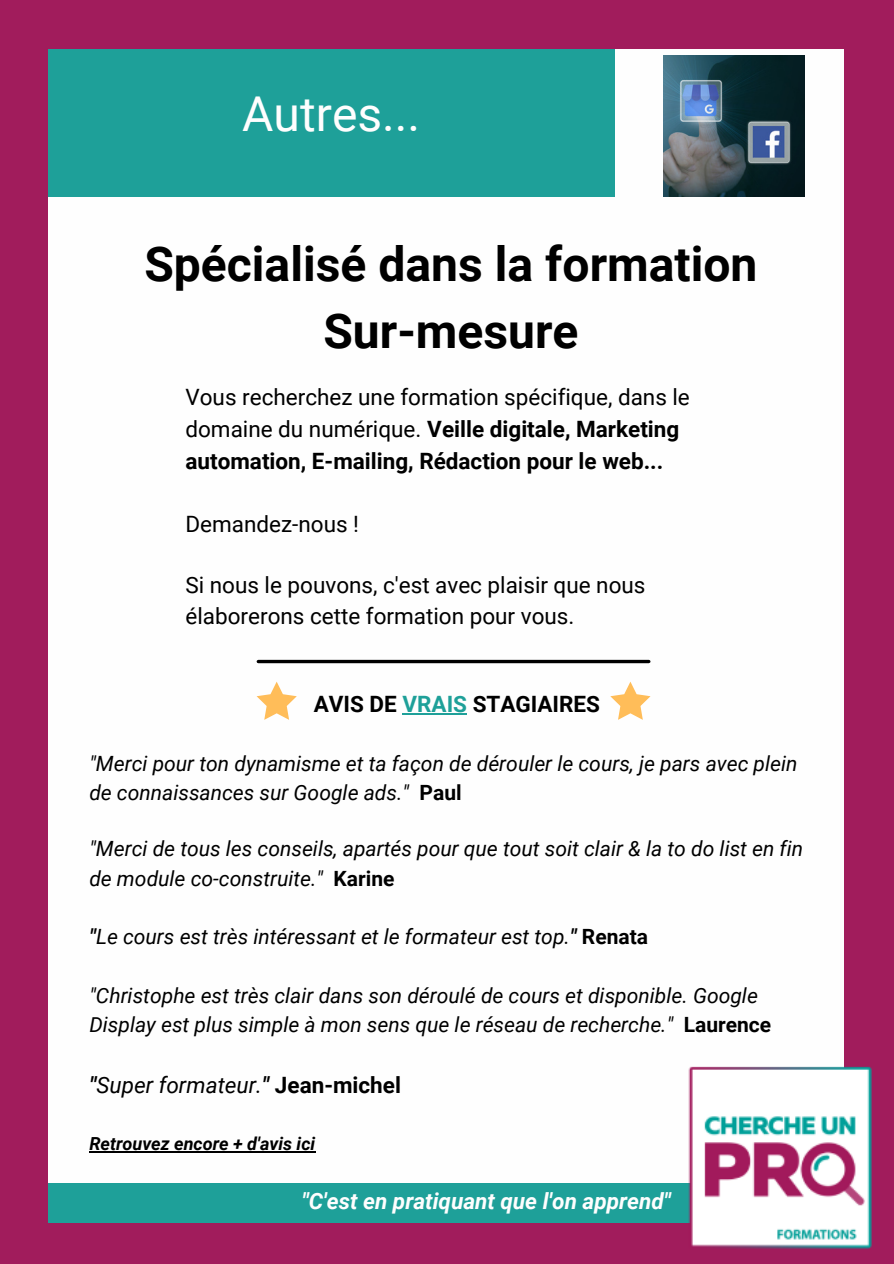
<style>
.page{position:relative;width:894px;height:1264px;background:#fff}
.page>*{position:absolute;margin:0;border:0;box-sizing:border-box;transform-origin:0 0}
.t1{font:700 48px/66.3px "Roboto";color:#000;text-align:center}
.t2{font:48px "Roboto";color:#fefefe}
.t3{font:700 22.5px/31.5px "Roboto";color:#000}
.t4{font:22.5px/30.3px "Roboto";color:#000}
.t5{font:italic 700 22.5px "Roboto";color:#fefefe}
.t6{font:italic 22.5px "Roboto";color:#000}
.t7{font:italic 21px/29.2px "Roboto";color:#000}
.t8{font:700 21px "Roboto";color:#000}
.t9{font:italic 700 18px "Roboto";color:#000}
.s1{font-weight:400}
.s2{color:#1ea099}
.s3{font-weight:700}
.s4{font-weight:700;font-style:normal}
</style>
<div class="page">
<div style="left:0;top:0;width:893px;height:1263px;background:#a11c5c"></div>
<div style="left:48px;top:49px;width:795px;height:1164px;background:#fefefe"></div>
<div style="left:48px;top:49px;width:566px;height:147px;background:#1ea099"></div>
<div style="left:48px;top:1182px;width:795px;height:40px;background:#1ea099"></div>
<img style="left:679px;top:1052px;width:193px;height:197px">
<hr style="left:258px;top:660px;width:390px;height:3px;background:#000">
<hr style="left:402px;top:713px;width:65px;height:1px;background:#1ea099">
<hr style="left:89px;top:1151px;width:226px;height:1px;background:#000">
<img style="left:663px;top:56px;width:141px;height:140px">
<svg style="left:610px;top:681px;width:40px;height:39px"></svg>
<svg style="left:256px;top:681px;width:41px;height:39px"></svg>
<h5 class="t2" style="left:242px;top:86px;width:179px">Autres...</h5>
<h5 class="t1" style="left:144px;top:232px;width:614px">Spécialisé dans la formation<br>Sur-mesure</h5>
<h5 class="t3" style="left:185px;top:382px;width:505px"><span class="s1">Vous recherchez une formation spécifique, dans le domaine du numérique.</span> Veille digitale, Marketing automation, E-mailing, Rédaction pour le web...</h5>
<h5 class="t4" style="left:185px;top:508px;width:175px">Demandez-nous !</h5>
<h5 class="t4" style="left:185px;top:570px;width:461px">Si nous le pouvons, c'est avec plaisir que nous élaborerons cette formation pour vous.</h5>
<p class="t3" style="left:314px;top:688px;width:288px">AVIS DE <span class="s2">VRAIS</span> STAGIAIRES</p>
<h1 class="t7" style="left:89px;top:749px;width:709px">"Merci pour ton dynamisme et ta façon de dérouler le cours, je pars avec plein de connaissances sur Google ads."</h1>
<h5 class="t8" style="left:419px;top:780px;width:44px">Paul</h5>
<h5 class="t7" style="left:89px;top:834px;width:715px">"Merci de tous les conseils, apartés pour que tout soit clair &amp; la to do list en fin de module co-construite."</h5>
<h5 class="t8" style="left:333px;top:866px;width:62px">Karine</h5>
<h5 class="t7" style="left:89px;top:922px;width:560px"><span class="s3">"</span>Le cours est très intéressant et le formateur est top.<span class="s3">"</span> <span class="s4">Renata</span></h5>
<h5 class="t7" style="left:89px;top:980px;width:669px">"Christophe est très clair dans son déroulé de cours et disponible. Google<br>Display est plus simple à mon sens que le réseau de recherche."</h5>
<p class="t8" style="left:683px;top:1012px;width:89px">Laurence</p>
<p class="t6" style="left:89px;top:1071px;width:313px"><span class="s3">"</span>Super formateur.<span class="s3">"</span> <span class="s4">Jean-michel</span></p>
<p class="t9" style="left:89px;top:1133px;width:227px">Retrouvez encore + d'avis ici</p>
<p class="t5" style="left:302px;top:1188px;width:370px">"C'est en pratiquant que l'on apprend"</p>
</div>
